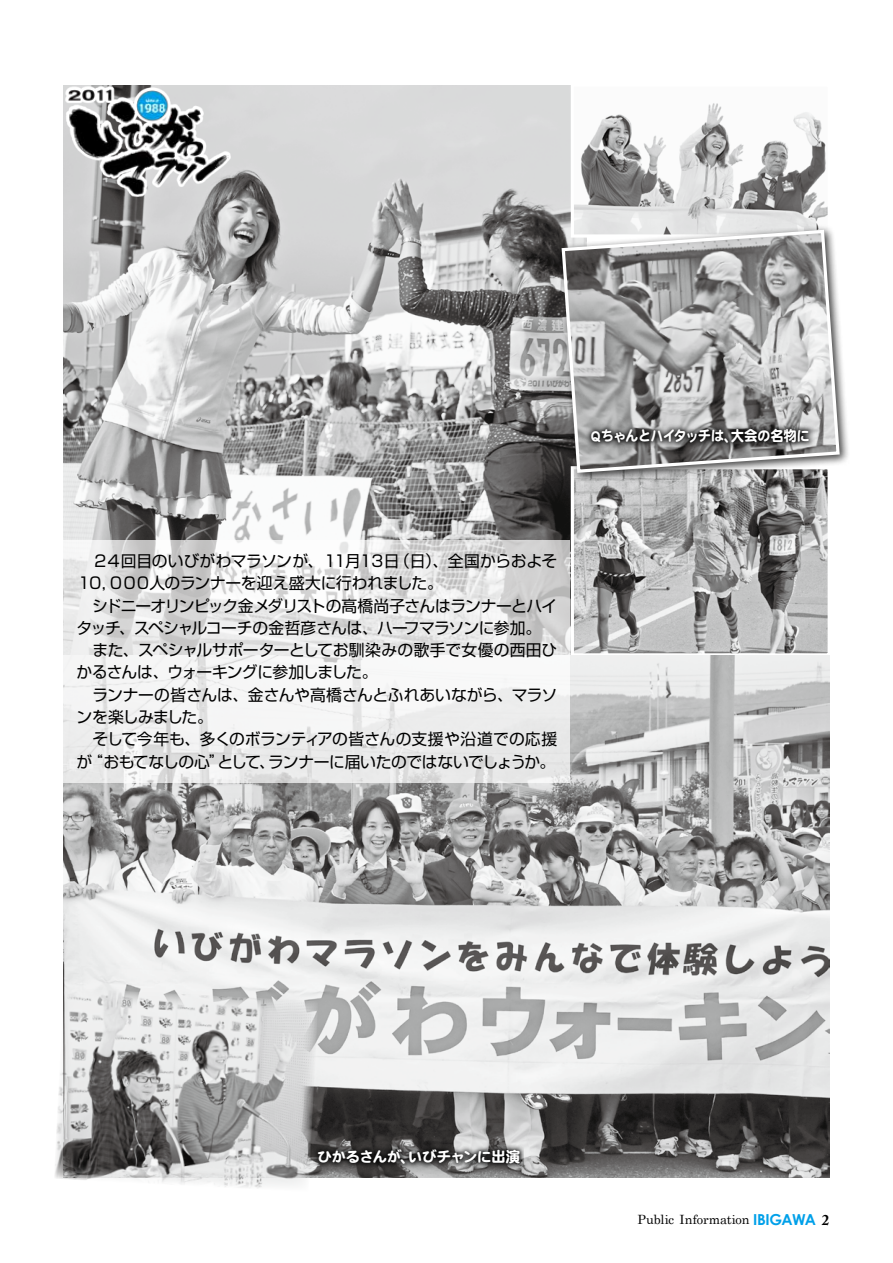
<style>
.page{position:relative;width:893px;height:1263px;background:#fff}
.page>*{position:absolute;margin:0;border:0;box-sizing:border-box;transform-origin:0 0}
.t1{font:15.9px "Shin Go Pro";letter-spacing:-.025em;color:#000}
.t2{font:15.9px "Shin Go Pro";letter-spacing:-.05em;color:#000}
.t3{font:15.9px "Shin Go Pro";color:#000}
.t4{font:15.9px "Shin Go Pro";letter-spacing:-.005em;color:#000}
.t5{font:15.9px "Shin Go Pro";letter-spacing:-.06em;color:#000}
.t6{font:15.9px "Shin Go Pro";letter-spacing:-.055em;color:#000}
.t7{font:700 15.15px "Century Gothic";letter-spacing:-.035em;color:#00a0e9}
.t8{font:14.85px "DF Maru Gothic Std W9";letter-spacing:-.06em;color:#fff;scale:.9 1}
.t9{font:14.85px "DF Maru Gothic Std W9";letter-spacing:-.06em;color:#fff}
.t10{font:12.75px "Century";letter-spacing:-.01em;color:#000}
.s1{font-family:"Adobe Caslon Pro";font-size:14.85px;color:#000}
</style>
<div class="page">
<img style="left:64px;top:85px;width:507px;height:571px">
<img style="left:575px;top:103px;width:252px;height:122px">
<img style="left:575px;top:483px;width:252px;height:169px">
<div style="left:571px;top:466px;width:260px;height:190px;border:3px solid #fff"></div>
<div style="left:556px;top:225px;width:294px;height:258px;background:#000;opacity:.75"></div>
<svg style="left:560px;top:228px;width:281px;height:246px;background:#aaaaab"></svg>
<img style="left:64px;top:656px;width:765px;height:522px">
<img style="left:55px;top:988px;width:264px;height:200px">
<svg style="left:64px;top:540px;width:506px;height:242px"></svg>
<svg style="left:65px;top:86px;width:165px;height:111px"></svg>
<img style="left:68px;top:89px;width:161px;height:105px">
<svg style="left:584px;top:421px;width:230px;height:27px;background:#636363"></svg>
<svg style="left:310px;top:1141px;width:214px;height:27px;background:#494848"></svg>
<p class="t8" style="left:731px;top:428px;width:89px">大会の名物に</p>
<p class="t8" style="left:589px;top:428px;width:167px">Ｑちゃんとハイタッチは、</p>
<p class="t1" style="left:77px;top:548px;width:273px">　２４回目のいびがわマラソンが、１１</p>
<p class="t1" style="left:76px;top:570px;width:368px">１０，０００人のランナーを迎え盛大に行われました。</p>
<p class="t2" style="left:77px;top:592px;width:482px">　シドニーオリンピック金メダリストの高橋尚子さんはランナーとハイ</p>
<p class="t2" style="left:76px;top:615px;width:466px">タッチ、スペシャルコーチの金哲彦さんは、ハーフマラソンに参加。</p>
<p class="t3" style="left:77px;top:637px;width:482px">　また、スペシャルサポーターとしてお馴染みの歌手で女優の西田ひ</p>
<p class="t5" style="left:77px;top:659px;width:302px">かるさんは、ウォーキングに参加しました。</p>
<p class="t4" style="left:77px;top:682px;width:482px">　ランナーの皆さんは、金さんや高橋さんとふれあいながら、マラソ</p>
<p class="t6" style="left:76px;top:704px;width:138px">ンを楽しみました。</p>
<p class="t1" style="left:77px;top:726px;width:482px">　そして今年も、多くのボランティアの皆さんの支援や沿道での応援</p>
<p class="t1" style="left:268px;top:749px;width:289px">ランナーに届いたのではないでしょうか。</p>
<p class="t1" style="left:394px;top:548px;width:165px">（日）、全国からおよそ</p>
<p class="t1" style="left:345px;top:548px;width:17px">月</p>
<p class="t1" style="left:358px;top:548px;width:43px">１３日</p>
<p class="t1" style="left:77px;top:749px;width:17px">が</p>
<p class="t1" style="left:88px;top:749px;width:138px">“おもてなしの心”</p>
<p class="t1" style="left:217px;top:749px;width:59px">として、</p>
<p class="t9" style="left:317px;top:1149px;width:205px">ひかるさんがいびチャンに出演</p>
<p class="t9" style="left:400px;top:1149px;width:16px">、</p>
<p class="t7" style="left:753px;top:1208px;width:77px">IBIGAWA <span class="s1">2</span></p>
<p class="t10" style="left:637px;top:1209px;width:114px">Public Information</p>
</div>
